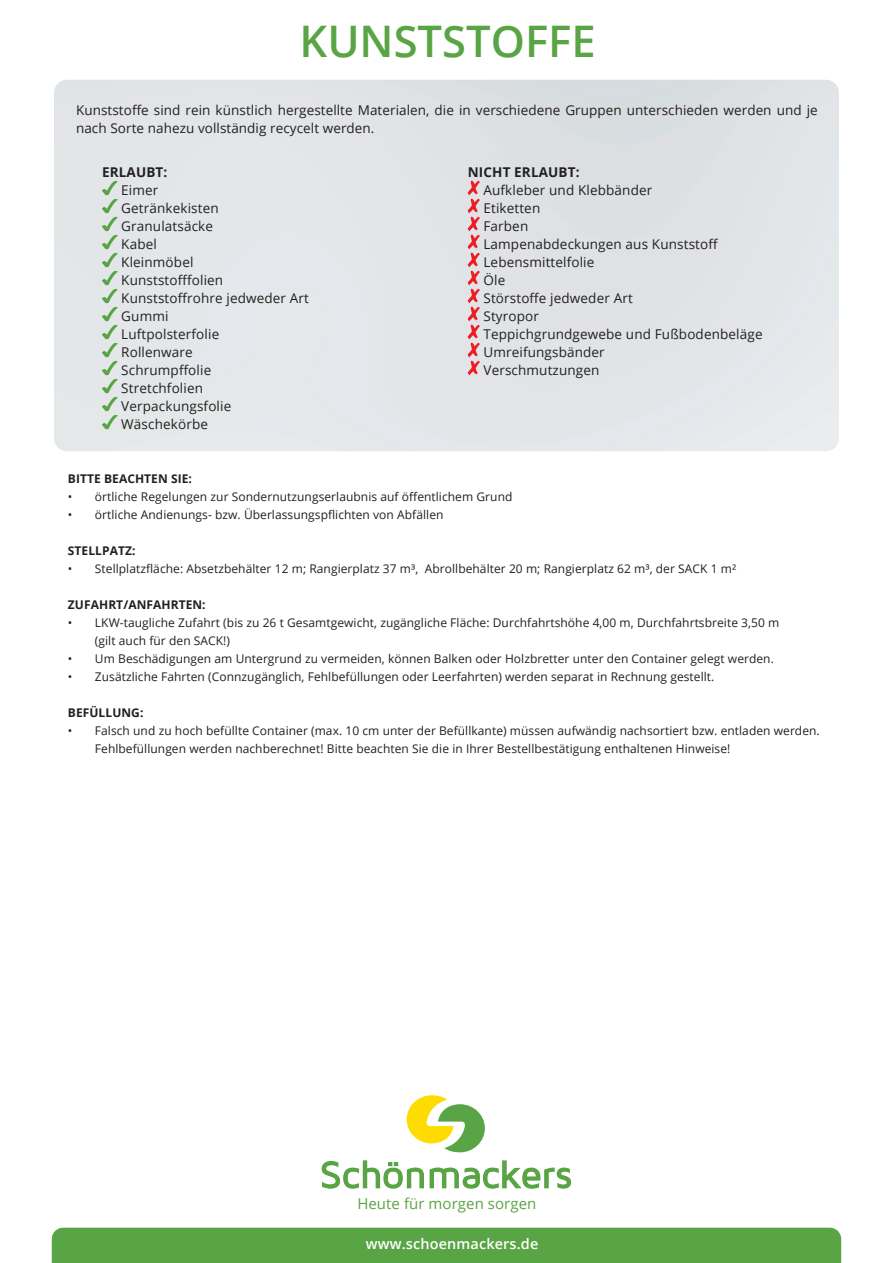
<style>
.page{position:relative;width:893px;height:1263px;background:#fff}
.page>*{position:absolute;margin:0;border:0;box-sizing:border-box;transform-origin:0 0}
.t1{font:600 43.5px "Open Sans";color:#59a445}
.t2{font:15px "Open Sans";letter-spacing:.005em;color:#59a445}
.t3{font:600 14.4px "Open Sans";letter-spacing:.01em;color:#fff}
.t4{font:13.5px/18px "Open Sans";letter-spacing:.01em;color:#231f20}
.t5{font:700 13.5px "Open Sans";letter-spacing:.01em;color:#231f20}
.t6{font:12px/18px "Open Sans";letter-spacing:.005em;color:#231f20}
.t7{font:700 12px "Open Sans";letter-spacing:.005em;color:#231f20}
</style>
<div class="page">
<div style="left:52px;top:1228px;width:789px;height:35px;background:#59a445"></div>
<svg style="left:322px;top:1160px;width:102px;height:28px"></svg>
<svg style="left:430px;top:1160px;width:141px;height:29px"></svg>
<svg style="left:407px;top:1095px;width:78px;height:57px"></svg>
<svg style="left:468px;top:181px;width:12px;height:194px;background:#e59a9e"></svg>
<svg style="left:102px;top:181px;width:16px;height:248px;background:#c2d6c1"></svg>
<h1 class="t1" style="left:300px;top:11px;width:298px">KUNSTSTOFFE</h1>
<p class="t4" style="left:76px;top:100px;width:743px">Kunststoffe sind rein künstlich hergestellte Materialen, die in verschiedene Gruppen unterschieden werden und je nach Sorte nahezu vollständig recycelt werden.</p>
<p class="t5" style="left:102px;top:163px;width:67px">ERLAUBT:</p>
<p class="t4" style="left:121px;top:181px;width:189px">Eimer<br>Getränkekisten<br>Granulatsäcke<br>Kabel<br>Kleinmöbel<br>Kunststofffolien<br>Kunststoffrohre jedweder Art<br>Gummi<br>Luftpolsterfolie<br>Rollenware<br>Schrumpffolie<br>Stretchfolien<br>Verpackungsfolie<br>Wäschekörbe</p>
<p class="t5" style="left:468px;top:163px;width:113px">NICHT ERLAUBT:</p>
<p class="t4" style="left:483px;top:181px;width:281px">Aufkleber und Klebbänder<br>Etiketten<br>Farben<br>Lampenabdeckungen aus Kunststoff<br>Lebensmittelfolie<br>Öle<br>Störstoffe jedweder Art<br>Styropor<br>Teppichgrundgewebe und Fußbodenbeläge<br>Umreifungsbänder<br>Verschmutzungen</p>
<p class="t7" style="left:68px;top:470px;width:126px">BITTE BEACHTEN SIE:</p>
<p class="t6" style="left:68px;top:488px;width:446px">• örtliche Regelungen zur Sondernutzungserlaubnis auf öffentlichem Grund</p>
<p class="t6" style="left:68px;top:506px;width:377px">• örtliche Andienungs- bzw. Überlassungspflichten von Abfällen</p>
<p class="t7" style="left:68px;top:542px;width:69px">STELLPATZ:</p>
<p class="t6" style="left:68px;top:560px;width:670px">• Stellplatzfläche: Absetzbehälter 12 m; Rangierplatz 37 m³, Abrollbehälter 20 m; Rangierplatz 62 m³, der SACK 1 m²</p>
<p class="t7" style="left:68px;top:596px;width:139px">ZUFAHRT/ANFAHRTEN:</p>
<p class="t6" style="left:95px;top:614px;width:686px;text-indent:-27px">• LKW-taugliche Zufahrt (bis zu 26 t Gesamtgewicht, zugängliche Fläche: Durchfahrtshöhe 4,00 m, Durchfahrtsbreite 3,50 m (gilt auch für den SACK!)</p>
<p class="t6" style="left:68px;top:650px;width:707px">• Um Beschädigungen am Untergrund zu vermeiden, können Balken oder Holzbretter unter den Container gelegt werden.</p>
<p class="t6" style="left:68px;top:668px;width:648px">• Zusätzliche Fahrten (Connzugänglich, Fehlbefüllungen oder Leerfahrten) werden separat in Rechnung gestellt.</p>
<p class="t7" style="left:68px;top:704px;width:77px">BEFÜLLUNG:</p>
<p class="t6" style="left:95px;top:722px;width:726px;text-indent:-27px">• Falsch und zu hoch befüllte Container (max. 10 cm unter der Befüllkante) müssen aufwändig nachsortiert bzw. entladen werden.<br>Fehlbefüllungen werden nachberechnet! Bitte beachten Sie die in Ihrer Bestellbestätigung enthaltenen Hinweise!</p>
<p class="t2" style="left:357px;top:1193px;width:180px">Heute für morgen sorgen</p>
<p class="t3" style="left:366px;top:1233px;width:174px">www.schoenmackers.de</p>
</div>
